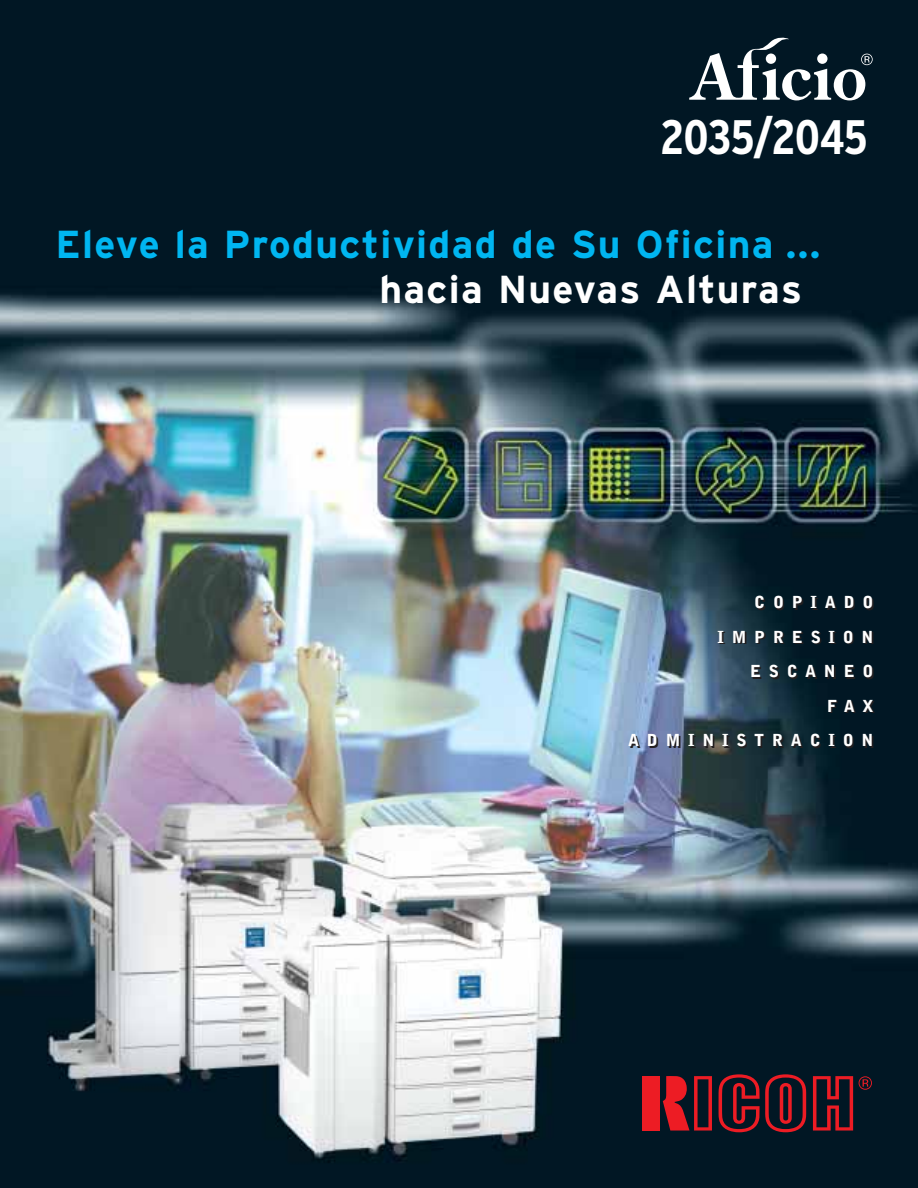
<style>
.page{position:relative;width:918px;height:1188px;background:#fff}
.page>*{position:absolute;margin:0;border:0;box-sizing:border-box;transform-origin:0 0}
.t1{font:700 condensed 48.3px "Interstate";letter-spacing:-.03em;color:#fff}
.t2{font:700 39px "Interstate";letter-spacing:.035em;color:#00b6f1}
.t3{font:700 39px "Interstate";letter-spacing:.035em;color:#fff}
.t4{font:900 16.5px/34.5px "Bell Gothic";letter-spacing:.475em;color:#fff;text-align:right}
</style>
<div class="page">
<img style="left:0;top:0;width:918px;height:1188px">
<svg style="left:689px;top:37px;width:184px;height:63px"></svg>
<div style="left:642px;top:1076px;width:18px;height:55px;background:#ed1c24"></div>
<svg style="left:813px;top:1076px;width:40px;height:55px;background:#5f1824"></svg>
<svg style="left:663px;top:1076px;width:49px;height:55px;background:#7e1924"></svg>
<svg style="left:719px;top:1074px;width:87px;height:58px;background:#4e1824"></svg>
<svg style="left:859px;top:1076px;width:13px;height:14px"></svg>
<h1 class="t1" style="left:660px;top:118px;width:209px">2035/2045</h1>
<h2 class="t2" style="left:56px;top:229px;width:766px">Eleve la Productividad de Su Oficina ...</h2>
<h2 class="t3" style="left:380px;top:274px;width:424px">hacia Nuevas Alturas</h2>
<p class="t4" style="left:628px;top:586px;width:247px">COPIADO<br>IMPRESION<br>ESCANEO<br>FAX<br>ADMINISTRACION</p>
</div>
